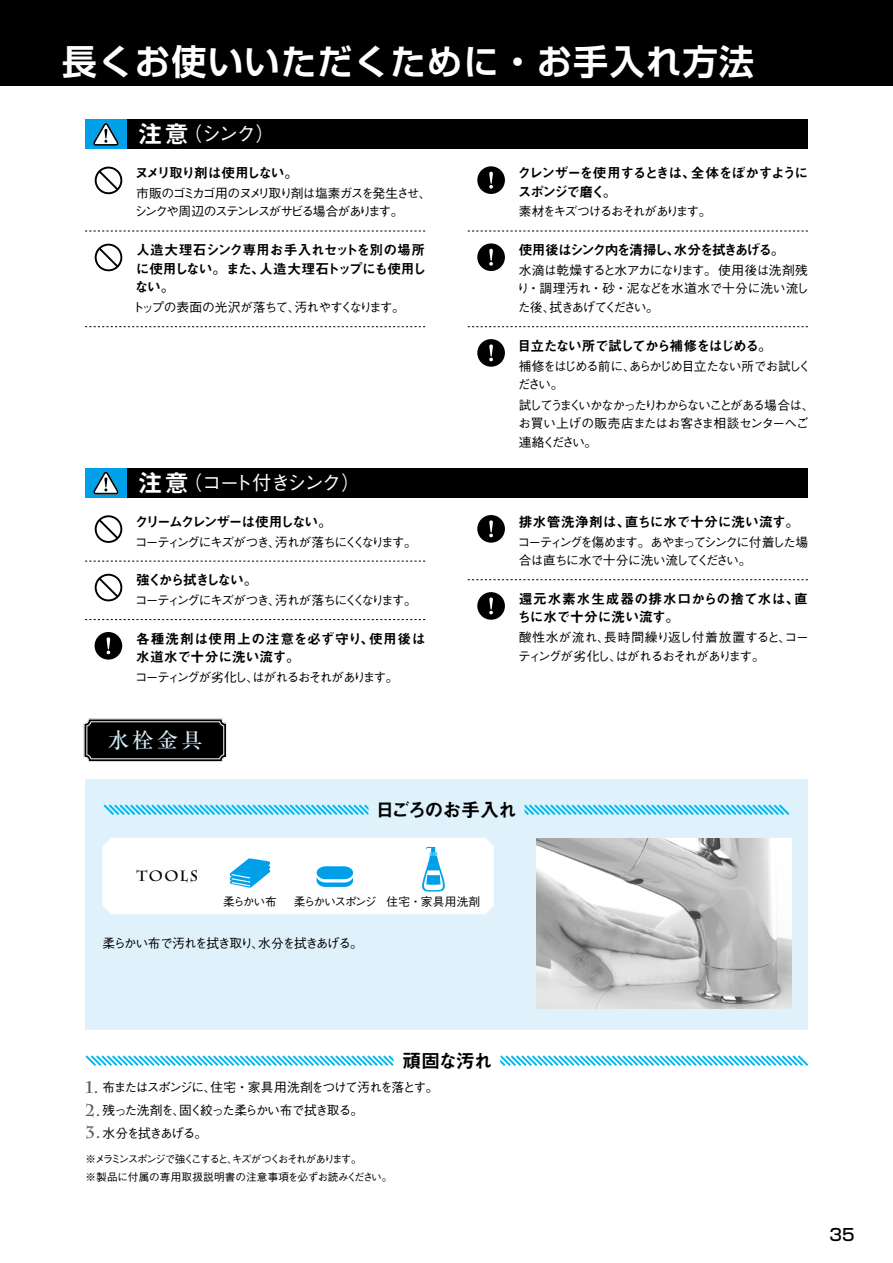
<style>
.page{position:relative;width:893px;height:1263px;background:#fff}
.page>*{position:absolute;margin:0;border:0;box-sizing:border-box;transform-origin:0 0}
.t1{font:700 35.1px "Shin Go Pro De";letter-spacing:.04em;color:#fff}
.t2{font:500 21.3px "Ryumin Pro";color:#d3edfb}
.t3{font:500 19.5px "Gothic BBB Pro";letter-spacing:-.105em;color:#fff}
.t4{font:19.2px "Midashi Go Pro MB31";letter-spacing:-.065em;color:#000}
.t5{font:500 16.5px "Shin Go Pro";color:#000}
.t6{font:700 14.85px "Charlemagne Std";letter-spacing:.09em;color:#000}
.t7{font:13.8px/18.6px "Midashi Go Pro MB31";letter-spacing:-.045em;color:#000;text-align:justify}
.t8{font:13.8px "Midashi Go Pro MB31";letter-spacing:-.1em;color:#000}
.t9{font:13.8px/18.6px "Midashi Go Pro MB31";letter-spacing:.02em;color:#000}
.t10{font:13.8px/18.6px "Midashi Go Pro MB31";letter-spacing:.015em;color:#000}
.t11{font:13.8px/18.6px "Midashi Go Pro MB31";letter-spacing:-.095em;color:#000}
.t12{font:13.8px "Midashi Go Pro MB31";letter-spacing:-.115em;color:#000}
.t13{font:13.8px "Midashi Go Pro MB31";letter-spacing:-.005em;color:#000}
.t14{font:13.8px "Midashi Go Pro MB31";letter-spacing:-.14em;color:#000}
.t15{font:13.8px "Midashi Go Pro MB31";letter-spacing:-.13em;color:#000}
.t16{font:500 12.75px/18.6px "Gothic BBB Pro";letter-spacing:-.11em;color:#000}
.t17{font:500 12.75px/18.6px "Gothic BBB Pro";letter-spacing:-.13em;color:#000}
.t18{font:500 12.75px/18.6px "Gothic BBB Pro";letter-spacing:-.08em;color:#000}
.t19{font:500 12.75px "Gothic BBB Pro";letter-spacing:-.09em;color:#000}
.t20{font:500 12.75px "Gothic BBB Pro";letter-spacing:-.07em;color:#000}
.t21{font:500 11.7px "Gothic BBB Pro";letter-spacing:-.09em;color:#000}
.t22{font:500 10.65px/18px "Gothic BBB Pro";letter-spacing:-.105em;color:#000}
.s1{font-family:"Midashi Go Pro MB31";font-weight:400;font-size:24.45px}
.s2{font-family:"Charlemagne Std";font-weight:700;font-size:16.65px;color:#595757}
</style>
<div class="page">
<div style="left:0;top:0;width:893px;height:85px;background:#000"></div>
<svg style="left:85px;top:231px;width:340px;height:1px"></svg>
<svg style="left:85px;top:326px;width:340px;height:1px"></svg>
<svg style="left:468px;top:231px;width:340px;height:1px"></svg>
<svg style="left:468px;top:326px;width:340px;height:1px"></svg>
<svg style="left:95px;top:167px;width:27px;height:27px"></svg>
<svg style="left:95px;top:244px;width:27px;height:27px"></svg>
<div style="left:477px;top:166px;width:28px;height:28px;background:#000;border-radius:50%"></div>
<svg style="left:489px;top:172px;width:4px;height:17px"></svg>
<div style="left:477px;top:243px;width:28px;height:28px;background:#000;border-radius:50%"></div>
<svg style="left:489px;top:249px;width:4px;height:17px"></svg>
<div style="left:477px;top:339px;width:28px;height:28px;background:#000;border-radius:50%"></div>
<svg style="left:489px;top:344px;width:4px;height:17px"></svg>
<div style="left:85px;top:119px;width:43px;height:30px;background:#00a0e9"></div>
<div style="left:128px;top:119px;width:680px;height:30px;background:#000"></div>
<svg style="left:93px;top:123px;width:26px;height:23px"></svg>
<svg style="left:85px;top:561px;width:340px;height:1px"></svg>
<svg style="left:85px;top:619px;width:340px;height:1px"></svg>
<svg style="left:468px;top:579px;width:340px;height:1px"></svg>
<svg style="left:95px;top:515px;width:27px;height:28px"></svg>
<svg style="left:95px;top:574px;width:27px;height:27px"></svg>
<div style="left:95px;top:632px;width:27px;height:28px;background:#000;border-radius:50%"></div>
<svg style="left:107px;top:637px;width:3px;height:17px"></svg>
<div style="left:477px;top:515px;width:28px;height:28px;background:#000;border-radius:50%"></div>
<svg style="left:489px;top:520px;width:4px;height:17px"></svg>
<div style="left:477px;top:592px;width:28px;height:28px;background:#000;border-radius:50%"></div>
<svg style="left:489px;top:597px;width:4px;height:17px"></svg>
<div style="left:85px;top:468px;width:43px;height:29px;background:#00a0e9"></div>
<div style="left:128px;top:468px;width:680px;height:29px;background:#000"></div>
<svg style="left:93px;top:472px;width:26px;height:22px"></svg>
<svg style="left:85px;top:1055px;width:724px;height:11px"></svg>
<div style="left:394px;top:1052px;width:106px;height:18px;background:#fff"></div>
<svg style="left:83px;top:718px;width:144px;height:44px;background:#181818"></svg>
<div style="left:87px;top:721px;width:137px;height:38px;border:1px solid #fff;border-radius:4px"></div>
<div style="left:85px;top:779px;width:723px;height:251px;background:#dff2fc"></div>
<svg style="left:103px;top:804px;width:687px;height:11px"></svg>
<div style="left:368px;top:801px;width:156px;height:18px;background:#dff2fc"></div>
<img style="left:536px;top:838px;width:255px;height:170px">
<svg style="left:102px;top:838px;width:392px;height:76px;background:#f0f9fd"></svg>
<h1 class="t1" style="left:62px;top:33px;width:694px">長くお使いいただくために・お手入れ方法</h1>
<h3 class="t3" style="left:138px;top:118px;width:138px"><span class="s1">注意</span>（シンク）</h3>
<p class="t8" style="left:135px;top:162px;width:165px">ヌメリ取り剤は使用しない。</p>
<p class="t17" style="left:134px;top:182px;width:299px">市販のゴミカゴ用のヌメリ取り剤は塩素ガスを発生させ、シンクや周辺のステンレスがサビる場合があります。</p>
<p class="t7" style="left:135px;top:239px;width:293px">人造大理石シンク専用お手入れセットを別の場所に使用しない。また、人造大理石トップにも使用しない。</p>
<p class="t20" style="left:132px;top:297px;width:274px">トップの表面の光沢が落ちて、汚れやすくなります。</p>
<h3 class="t3" style="left:138px;top:467px;width:224px"><span class="s1">注意</span>（コート付きシンク）</h3>
<p class="t14" style="left:135px;top:510px;width:199px">クリームクレンザーは使用しない。</p>
<p class="t17" style="left:135px;top:531px;width:284px">コーティングにキズがつき、汚れが落ちにくくなります。</p>
<p class="t15" style="left:136px;top:569px;width:123px">強くから拭きしない。</p>
<p class="t17" style="left:135px;top:589px;width:284px">コーティングにキズがつき、汚れが落ちにくくなります。</p>
<p class="t9" style="left:136px;top:627px;width:291px">各種洗剤は使用上の注意を必ず守り、使用後は水道水で十分に洗い流す。</p>
<p class="t17" style="left:135px;top:666px;width:265px">コーティングが劣化し、はがれるおそれがあります。</p>
<h2 class="t2" style="left:108px;top:724px;width:96px">水栓金具</h2>
<p class="t11" style="left:517px;top:162px;width:292px">クレンザーを使用するときは、全体をぼかすようにスポンジで磨く。</p>
<p class="t17" style="left:519px;top:201px;width:194px">素材をキズつけるおそれがあります。</p>
<p class="t12" style="left:519px;top:239px;width:267px">使用後はシンク内を清掃し、水分を拭きあげる。</p>
<p class="t16" style="left:517px;top:259px;width:294px;text-align:justify">水滴は乾燥すると水アカになります。使用後は洗剤残り・調理汚れ・砂・泥などを水道水で十分に洗い流した後、拭きあげてください。</p>
<p class="t8" style="left:518px;top:334px;width:256px">目立たない所で試してから補修をはじめる。</p>
<p class="t16" style="left:518px;top:355px;width:295px">補修をはじめる前に、あらかじめ目立たない所でお試しください。</p>
<p class="t16" style="left:518px;top:394px;width:298px">試してうまくいかなかったりわからないことがある場合は、お買い上げの販売店またはお客さま相談センターへご連絡ください。</p>
<p class="t13" style="left:519px;top:510px;width:282px">排水管洗浄剤は、直ちに水で十分に洗い流す。</p>
<p class="t17" style="left:517px;top:531px;width:292px">コーティングを傷めます。あやまってシンクに付着した場合は直ちに水で十分に洗い流してください。</p>
<p class="t10" style="left:517px;top:588px;width:292px">還元水素水生成器の排水口からの捨て水は、直ちに水で十分に洗い流す。</p>
<p class="t18" style="left:518px;top:626px;width:292px">酸性水が流れ、長時間繰り返し付着放置すると、コーティングが劣化し、はがれるおそれがあります。</p>
<p class="t6" style="left:136px;top:867px;width:63px">TOOLS</p>
<h3 class="t4" style="left:375px;top:794px;width:143px">日ごろのお手入れ</h3>
<p class="t21" style="left:223px;top:892px;width:55px">柔らかい布</p>
<p class="t21" style="left:294px;top:892px;width:188px">柔らかいスポンジ 住宅・家具用洗剤</p>
<p class="t16" style="left:102px;top:932px;width:262px">柔らかい布で汚れを拭き取り、水分を拭きあげる。</p>
<h3 class="t4" style="left:402px;top:1045px;width:92px">頑固な汚れ</h3>
<p class="t16" style="left:85px;top:1076px;width:354px"><span class="s2">1.</span> 布またはスポンジに、住宅・家具用洗剤をつけて汚れを落とす。</p>
<p class="t19" style="left:85px;top:1100px;width:279px"><span class="s2">2.</span> 残った洗剤を、固く絞った柔らかい布で拭き取る。</p>
<p class="t16" style="left:85px;top:1122px;width:123px"><span class="s2">3.</span> 水分を拭きあげる。</p>
<p class="t22" style="left:85px;top:1149px;width:308px">※メラミンスポンジで強くこすると、キズがつくおそれがあります。<br>※製品に付属の専用取扱説明書の注意事項を必ずお読みください。</p>
<p class="t5" style="left:829px;top:1221px;width:27px">35</p>
</div>
